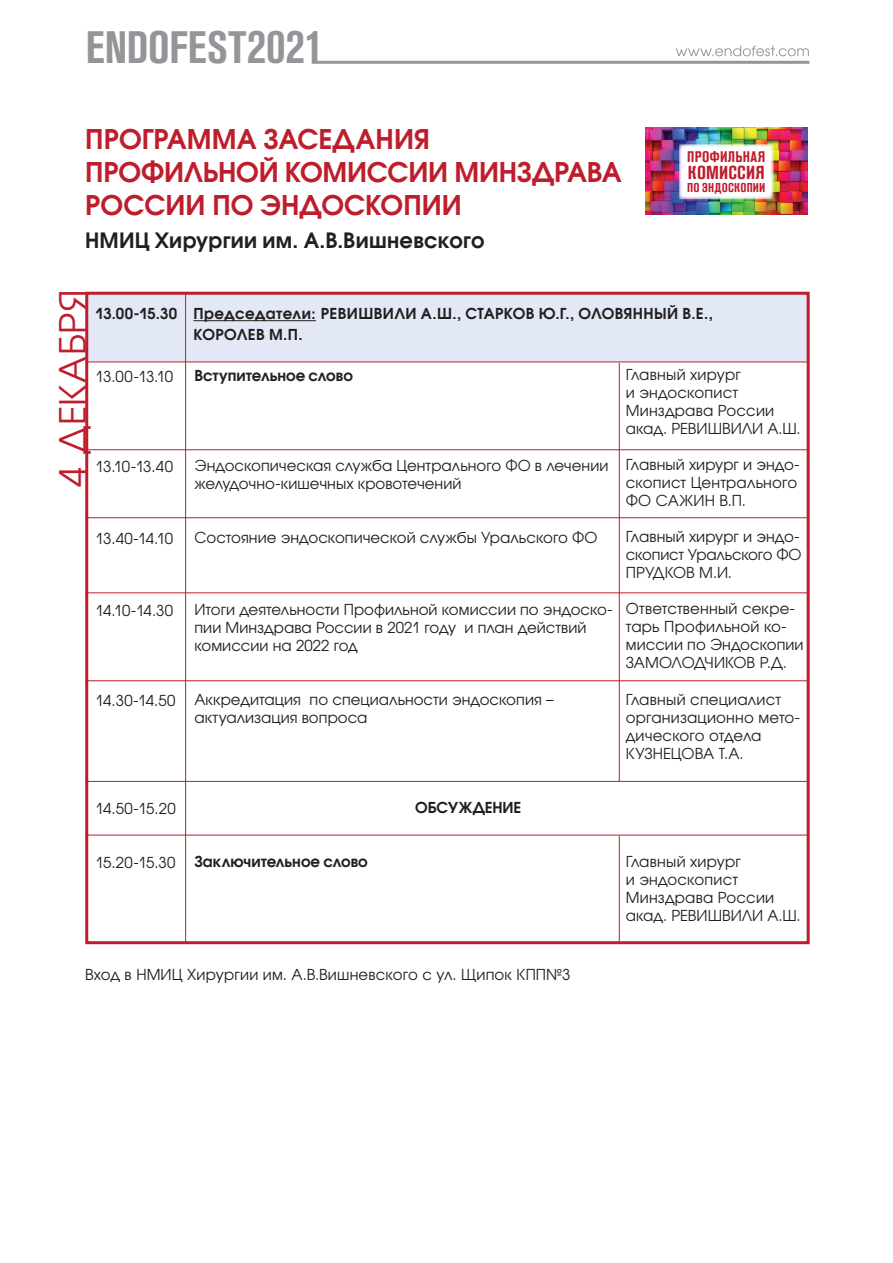
<style>
.page{position:relative;width:893px;height:1263px;background:#fff}
.page>*{position:absolute;margin:0;border:0;box-sizing:border-box;transform-origin:0 0}
.t1{font:700 condensed 45px "Akzidenz Grotesk Pro";letter-spacing:.005em;color:#939598}
.t2{font:36px "Avant Garde Gothic C";letter-spacing:.02em;color:#be1d2c}
.t3{font:700 27px/33px "Avant Garde Gothic C";letter-spacing:-.005em;color:#be1d2c}
.t4{font:700 21px "Avant Garde Gothic C";letter-spacing:.01em;color:#231f20}
.t5{font:700 condensed 18.6px "Akzidenz Grotesk Pro";letter-spacing:.015em;color:#be1d2c}
.t6{font:700 condensed 15.3px "Akzidenz Grotesk Pro";letter-spacing:.025em;color:#be1d2c}
.t7{font:15px/18px "Avant Garde Gothic C";letter-spacing:.005em;color:#231f20}
.t8{font:700 15px/21px "Avant Garde Gothic C";letter-spacing:.025em;color:#231f20}
.t9{font:700 15px "Avant Garde Gothic C";letter-spacing:.005em;color:#231f20}
.t10{font:700 condensed 12.75px "Akzidenz Grotesk Pro";letter-spacing:.015em;color:#be1d2c}
.s1{font-size:48px}
</style>
<div class="page">
<hr style="left:312px;top:61px;width:497px;height:3px;background:#939598">
<svg style="left:676px;top:46px;width:133px;height:10px"></svg>
<div style="left:86px;top:294px;width:723px;height:68px;background:#e2e8f5"></div>
<div style="left:85px;top:292px;width:725px;height:652px;border:3px solid #be1d2c"></div>
<hr style="left:193px;top:320px;width:123px;height:1px;background:#231f20">
<hr style="left:86px;top:362px;width:723px;height:1px;background:#be1d2c">
<hr style="left:86px;top:449px;width:723px;height:1px;background:#be1d2c">
<hr style="left:85px;top:592px;width:723px;height:1px;background:#be1d2c">
<hr style="left:185px;top:294px;width:1px;height:648px;background:#be1d2c">
<hr style="left:619px;top:363px;width:1px;height:418px;background:#be1d2c">
<hr style="left:85px;top:680px;width:723px;height:1px;background:#be1d2c">
<hr style="left:85px;top:517px;width:723px;height:1px;background:#be1d2c">
<hr style="left:85px;top:781px;width:723px;height:1px;background:#be1d2c">
<hr style="left:85px;top:835px;width:723px;height:1px;background:#be1d2c">
<hr style="left:619px;top:836px;width:1px;height:105px;background:#be1d2c">
<img style="left:645px;top:128px;width:163px;height:86px">
<div style="left:679px;top:144px;width:95px;height:55px;background:#fff;border:2px solid #fff"></div>
<h1 class="t1" style="left:86px;top:18px;width:240px">ENDOFEST<span class="s1">2021</span></h1>
<p class="t3" style="left:85px;top:122px;width:538px">ПРОГРАММА ЗАСЕДАНИЯ<br>ПРОФИЛЬНОЙ КОМИССИИ МИНЗДРАВА<br>РОССИИ ПО ЭНДОСКОПИИ</p>
<p class="t4" style="left:85px;top:228px;width:401px">НМИЦ Хирургии им. А.В.Вишневского</p>
<p class="t6" style="left:687px;top:146px;width:80px">ПРОФИЛЬНАЯ</p>
<p class="t5" style="left:688px;top:160px;width:78px">КОМИССИЯ</p>
<p class="t10" style="left:687px;top:179px;width:80px">ПО ЭНДОСКОПИИ</p>
<p class="t2" style="left:51px;top:487px;width:198px;rotate:-90deg">4 ДЕКАБРЯ</p>
<p class="t9" style="left:95px;top:304px;width:84px">13.00-15.30</p>
<p class="t7" style="left:95px;top:367px;width:79px">13.00-13.10</p>
<p class="t7" style="left:95px;top:457px;width:79px">13.10-13.40</p>
<p class="t7" style="left:95px;top:529px;width:79px">13.40-14.10</p>
<p class="t7" style="left:95px;top:601px;width:79px">14.10-14.30</p>
<p class="t7" style="left:95px;top:691px;width:82px">14.30-14.50</p>
<p class="t8" style="left:193px;top:303px;width:521px">Председатели: РЕВИШВИЛИ А.Ш., СТАРКОВ Ю.Г., ОЛОВЯННЫЙ В.Е.,<br>КОРОЛЕВ М.П.</p>
<p class="t9" style="left:194px;top:367px;width:160px">Вступительное слово</p>
<p class="t7" style="left:194px;top:457px;width:416px">Эндоскопическая служба Центрального ФО в лечении желудочно-кишечных кровотечений</p>
<p class="t7" style="left:194px;top:529px;width:404px">Состояние эндоскопической службы Уральского ФО</p>
<p class="t7" style="left:194px;top:601px;width:420px">Итоги деятельности Профильной комиссии по эндоско&shy;пии Минздрава России в 2021 году и план действий комиссии на 2022 год</p>
<p class="t7" style="left:194px;top:691px;width:361px">Аккредитация по специальности эндоскопия – актуализация вопроса</p>
<p class="t7" style="left:626px;top:366px;width:117px">Главный хирург и эндоскопист</p>
<p class="t7" style="left:626px;top:402px;width:150px">Минздрава России</p>
<p class="t7" style="left:626px;top:420px;width:176px">акад. РЕВИШВИЛИ А.Ш.</p>
<p class="t7" style="left:626px;top:456px;width:175px">Главный хирург и эндо&shy;скопист Центрального<br>ФО САЖИН В.П.</p>
<p class="t7" style="left:626px;top:528px;width:177px">Главный хирург и эндо&shy;скопист Уральского ФО</p>
<p class="t7" style="left:626px;top:564px;width:108px">ПРУДКОВ М.И.</p>
<p class="t7" style="left:626px;top:600px;width:179px">Ответственный секре&shy;тарь Профильной ко&shy;миссии по Эндоскопии</p>
<p class="t7" style="left:626px;top:654px;width:163px">ЗАМОЛОДЧИКОВ Р.Д.</p>
<p class="t7" style="left:626px;top:690px;width:176px">Главный специалист организационно мето&shy;дического отдела</p>
<p class="t7" style="left:626px;top:744px;width:119px">КУЗНЕЦОВА Т.А.</p>
<p class="t7" style="left:95px;top:799px;width:82px">14.50-15.20</p>
<p class="t9" style="left:415px;top:799px;width:108px">ОБСУЖДЕНИЕ</p>
<p class="t7" style="left:95px;top:853px;width:82px">15.20-15.30</p>
<p class="t9" style="left:194px;top:853px;width:175px">Заключительное слово</p>
<p class="t7" style="left:626px;top:852px;width:117px">Главный хирург и эндоскопист</p>
<p class="t7" style="left:626px;top:888px;width:150px">Минздрава России</p>
<p class="t7" style="left:626px;top:906px;width:176px">акад. РЕВИШВИЛИ А.Ш.</p>
<p class="t7" style="left:85px;top:966px;width:487px">Вход в НМИЦ Хирургии им. А.В.Вишневского с ул. Щипок КПП№3</p>
</div>
